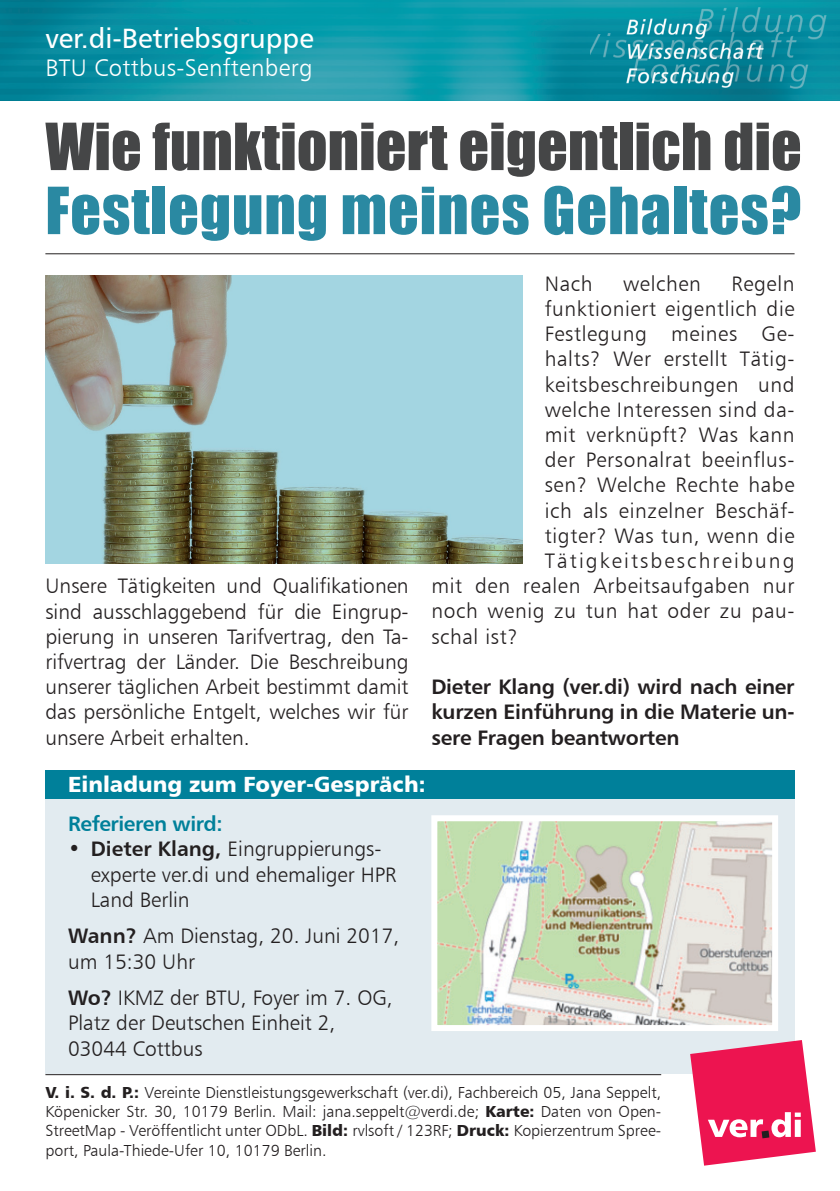
<style>
.page{position:relative;width:840px;height:1191px;background:#fff}
.page>*{position:absolute;margin:0;border:0;box-sizing:border-box;transform-origin:0 0}
.t1{font:60px "Impact";color:#454647}
.t2{font:60px "Impact";letter-spacing:.015em;color:#2a89a2}
.t3{font:28px "Humanist 777 BT Roman B";color:#fff}
.t4{font:24px "Humanist 777 BT Light B";letter-spacing:.015em;color:#fff}
.t5{font:22px "Humanist 777 BT Black B";color:#fff}
.t6{font:21px/25.2px "Humanist 777 BT Light B";letter-spacing:.03em;color:#231f20;text-align:justify}
.t7{font:21px/25.2px "Humanist 777 BT Light B";color:#231f20}
.t8{font:21px/25.2px "Humanist 777 BT Bold B";letter-spacing:-.01em;color:#231f20;text-align:justify}
.t9{font:21px "Humanist 777 BT Light B";letter-spacing:.1em;color:#231f20}
.t10{font:21px "Humanist 777 BT Bold B";letter-spacing:-.02em;color:#00809a}
.t11{font:16px/19.2px "Humanist 777 BT Light B";color:#231f20;text-align:justify}
.s1{font-family:"Humanist 777 BT Bold B"}
.s2{font-family:"Humanist 777 BT Black B"}
</style>
<div class="page">
<img style="left:45px;top:275px;width:477px;height:288px">
<div style="left:45px;top:775px;width:749px;height:299px;background:#e2ebf0"></div>
<div style="left:45px;top:770px;width:749px;height:28px;background:#00809a"></div>
<img style="left:438px;top:822px;width:332px;height:202px">
<div style="left:431px;top:815px;width:346px;height:216px;border:6px solid #fff"></div>
<svg style="left:0;top:0;width:839px;height:101px;background:#0e95a6"></svg>
<img style="left:590px;top:6px;width:238px;height:83px">
<hr style="left:45px;top:253px;width:749px;height:1px;background:#231f20">
<hr style="left:45px;top:1074px;width:615px;height:1px;background:#231f20">
<svg style="left:690px;top:1040px;width:125px;height:125px"></svg>
<h2 class="t3" style="left:45px;top:21px;width:270px">ver.di-Betriebsgruppe</h2>
<p class="t4" style="left:45px;top:53px;width:268px">BTU Cottbus-Senftenberg</p>
<h1 class="t1" style="left:45px;top:100px;width:757px">Wie funktioniert eigentlich die</h1>
<h1 class="t2" style="left:45px;top:164px;width:757px">Festlegung meines Gehaltes?</h1>
<p class="t6" style="left:45px;top:573px;width:364px">Unsere Tätigkeiten und Qualifikationen sind ausschlaggebend für die Eingrup&shy;pierung in unseren Tarifvertrag, den Ta&shy;rifvertrag der Länder. Die Beschreibung unserer täglichen Arbeit bestimmt damit das persönliche Entgelt, welches wir für unsere Arbeit erhalten.</p>
<p class="t6" style="left:544px;top:270px;width:49px">Nach</p>
<p class="t6" style="left:622px;top:270px;width:79px">welchen</p>
<p class="t6" style="left:731px;top:270px;width:65px">Regeln</p>
<p class="t6" style="left:544px;top:296px;width:251px">funktioniert eigentlich die</p>
<p class="t6" style="left:544px;top:321px;width:251px">Festlegung meines Ge-</p>
<p class="t6" style="left:544px;top:346px;width:251px">halts? Wer erstellt Tätig-</p>
<p class="t6" style="left:544px;top:371px;width:251px">keitsbeschreibungen und</p>
<p class="t6" style="left:544px;top:396px;width:251px">welche Interessen sind da-</p>
<p class="t6" style="left:544px;top:422px;width:251px">mit verknüpft? Was kann</p>
<p class="t6" style="left:544px;top:447px;width:251px">der Personalrat beeinflus-</p>
<p class="t6" style="left:544px;top:472px;width:251px">sen? Welche Rechte habe</p>
<p class="t6" style="left:544px;top:497px;width:251px">ich als einzelner Beschäf-</p>
<p class="t6" style="left:544px;top:522px;width:251px">tigter? Was tun, wenn die</p>
<p class="t9" style="left:544px;top:548px;width:251px">Tätigkeitsbeschreibung</p>
<p class="t6" style="left:431px;top:573px;width:364px">mit den realen Arbeitsaufgaben nur</p>
<p class="t6" style="left:431px;top:598px;width:364px">noch wenig zu tun hat oder zu pau-</p>
<p class="t6" style="left:431px;top:623px;width:88px">schal ist?</p>
<p class="t8" style="left:431px;top:673px;width:364px">Dieter Klang (ver.di) wird nach einer kurzen Einführung in die Materie un&shy;sere Fragen beantworten</p>
<p class="t5" style="left:68px;top:770px;width:359px">Einladung zum Foyer-Gespräch:</p>
<p class="t10" style="left:68px;top:810px;width:156px">Referieren wird:</p>
<p class="t7" style="left:91px;top:836px;width:307px;text-indent:-23px"><span class="s1">• Dieter Klang,</span> Eingruppierungs&shy;experte ver.di und ehemaliger HPR<br>Land Berlin</p>
<p class="t7" style="left:68px;top:923px;width:333px"><span class="s1">Wann?</span> Am Dienstag, 20. Juni 2017, um 15:30 Uhr</p>
<p class="t7" style="left:68px;top:985px;width:326px"><span class="s1">Wo?</span> IKMZ der BTU, Foyer im 7. OG,<br>Platz der Deutschen Einheit 2,<br>03044 Cottbus</p>
<p class="t11" style="left:45px;top:1082px;width:617px"><span class="s2">V. i. S. d. P.:</span> Vereinte Dienstleistungsgewerkschaft (ver.di), Fachbereich 05, Jana Seppelt, Köpenicker Str. 30, 10179 Berlin. Mail: jana.seppelt@verdi.de; <span class="s2">Karte:</span> Daten von Open-StreetMap - Veröffentlicht unter ODbL. <span class="s2">Bild:</span> rvlsoft / 123RF; <span class="s2">Druck:</span> Kopierzentrum Spree&shy;port, Paula-Thiede-Ufer 10, 10179 Berlin.</p>
</div>
